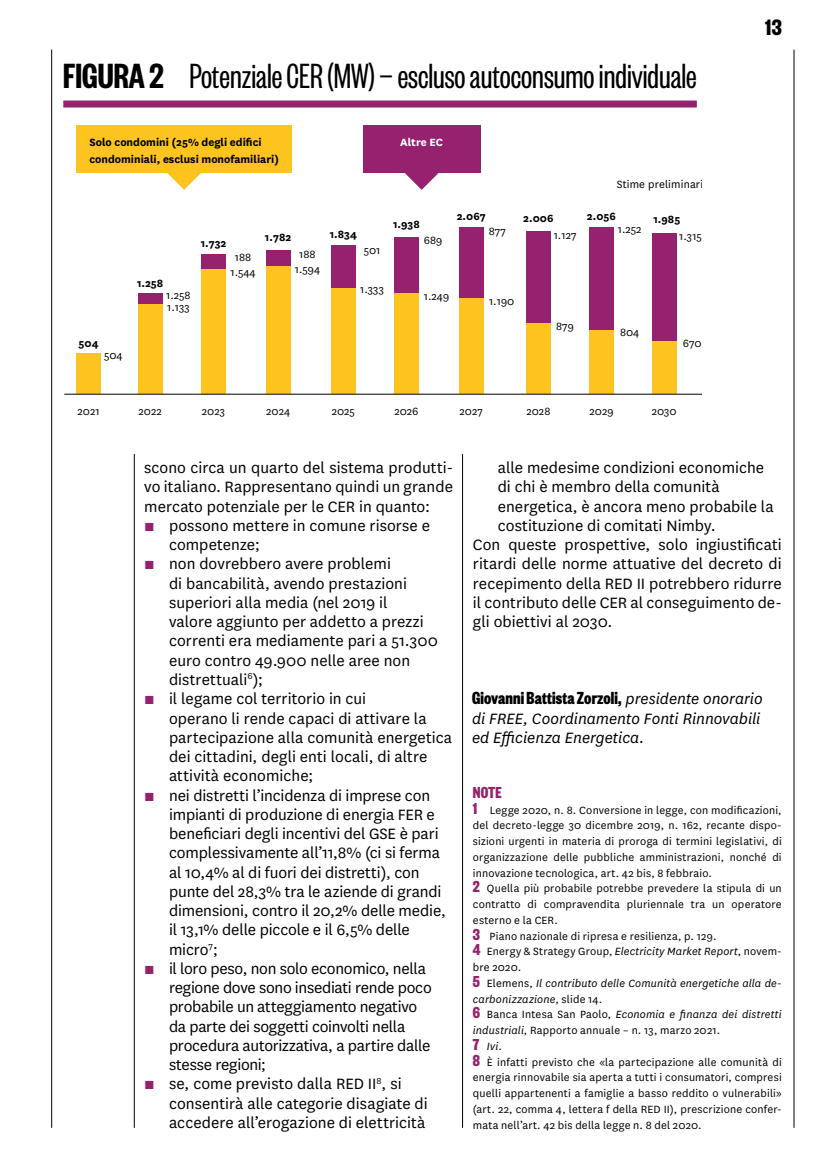
<style>
.page{position:relative;width:819px;height:1166px;background:#fff}
.page>*{position:absolute;margin:0;border:0;box-sizing:border-box;transform-origin:0 0}
.t1{font:38.5px "Founders Grotesk X Cond";color:#000}
.t2{font:700 24.5px "Founders Grotesk X Cond";color:#000}
.t3{font:700 19.25px "Founders Grotesk X Cond";letter-spacing:.005em;color:#000}
.t4{font:17.5px/19.2px "National";color:#000}
.t5{font:italic 17.5px/19.2px "National";color:#000}
.t6{font:700 17.5px "Founders Grotesk X Cond";color:#96216f}
.t7{font:12.25px/15.8px "National";letter-spacing:.015em;color:#000}
.t8{font:700 12.25px/17.5px "National";color:#000}
.t9{font:700 12.25px "National";color:#fff}
.s1{font-weight:600}
.s2{font-family:"Arial";color:#96216f}
.s3{font-family:"National";font-weight:400;font-style:italic;font-size:17.5px}
.s4{font-family:"Founders Grotesk X Cond";font-weight:700;font-size:17.5px;color:#96216f}
.s5{font-style:italic}
</style>
<div class="page">
<hr style="left:51px;top:50px;width:1px;height:1078px;background:#000">
<hr style="left:793px;top:50px;width:1px;height:1078px;background:#000">
<div style="left:76px;top:353px;width:25px;height:40px;background:#fdc41f"></div>
<div style="left:138px;top:293px;width:25px;height:14px;background:#96216f"></div>
<div style="left:138px;top:304px;width:25px;height:89px;background:#fdc41f"></div>
<div style="left:201px;top:254px;width:25px;height:23px;background:#96216f"></div>
<div style="left:201px;top:269px;width:25px;height:124px;background:#fdc41f"></div>
<div style="left:266px;top:250px;width:24px;height:25px;background:#96216f"></div>
<div style="left:266px;top:266px;width:24px;height:127px;background:#fdc41f"></div>
<div style="left:331px;top:245px;width:25px;height:55px;background:#96216f"></div>
<div style="left:331px;top:288px;width:25px;height:105px;background:#fdc41f"></div>
<div style="left:394px;top:238px;width:25px;height:62px;background:#96216f"></div>
<div style="left:394px;top:293px;width:25px;height:100px;background:#fdc41f"></div>
<div style="left:459px;top:227px;width:24px;height:73px;background:#96216f"></div>
<div style="left:459px;top:298px;width:24px;height:95px;background:#fdc41f"></div>
<div style="left:526px;top:232px;width:25px;height:99px;background:#96216f"></div>
<div style="left:526px;top:323px;width:25px;height:70px;background:#fdc41f"></div>
<div style="left:589px;top:227px;width:25px;height:104px;background:#96216f"></div>
<div style="left:589px;top:330px;width:25px;height:63px;background:#fdc41f"></div>
<div style="left:651px;top:234px;width:25px;height:112px;background:#96216f"></div>
<div style="left:651px;top:341px;width:25px;height:52px;background:#fdc41f"></div>
<div style="left:76px;top:125px;width:216px;height:47px;background:#fdc41f"></div>
<svg style="left:166px;top:172px;width:36px;height:18px"></svg>
<div style="left:363px;top:125px;width:117px;height:47px;background:#96216f"></div>
<svg style="left:404px;top:172px;width:35px;height:18px"></svg>
<hr style="left:64px;top:394px;width:637px;height:1px;background:#000">
<div style="left:63px;top:101px;width:633px;height:7px;background:#96216f"></div>
<hr style="left:134px;top:454px;width:1px;height:674px;background:#000">
<hr style="left:462px;top:454px;width:1px;height:674px;background:#000">
<h1 class="t1" style="left:63px;top:54px;width:635px"><span class="s1">FIGURA 2</span> Potenziale CER (MW) − escluso autoconsumo individuale</h1>
<p class="t8" style="left:89px;top:132px;width:191px">Solo condomini (25% degli edifici condominiali, esclusi monofamiliari)</p>
<p class="t9" style="left:400px;top:133px;width:44px">Altre EC</p>
<p class="t8" style="left:79px;top:334px;width:22px">504</p>
<p class="t7" style="left:104px;top:347px;width:20px">504</p>
<p class="t8" style="left:137px;top:274px;width:28px">1.258</p>
<p class="t7" style="left:166px;top:288px;width:26px;line-height:12.4px">1.258<br>1.133</p>
<p class="t8" style="left:265px;top:228px;width:28px">1.782</p>
<p class="t8" style="left:201px;top:234px;width:27px">1.732</p>
<p class="t7" style="left:230px;top:249px;width:27px;line-height:14.7px;text-align:center">188<br>1.544</p>
<p class="t7" style="left:295px;top:246px;width:27px;line-height:15.2px;text-align:center">188<br>1.594</p>
<p class="t8" style="left:330px;top:224px;width:29px">1.834</p>
<p class="t7" style="left:364px;top:241px;width:18px">501</p>
<p class="t7" style="left:360px;top:281px;width:25px">1.333</p>
<p class="t8" style="left:393px;top:215px;width:28px">1.938</p>
<p class="t7" style="left:424px;top:232px;width:20px">689</p>
<p class="t8" style="left:456px;top:206px;width:31px">2.067</p>
<p class="t7" style="left:489px;top:223px;width:19px">877</p>
<p class="t8" style="left:523px;top:208px;width:32px">2.006</p>
<p class="t7" style="left:553px;top:227px;width:24px">1.127</p>
<p class="t7" style="left:424px;top:288px;width:27px">1.249</p>
<p class="t7" style="left:489px;top:293px;width:27px">1.190</p>
<p class="t7" style="left:556px;top:318px;width:19px">879</p>
<p class="t7" style="left:616px;top:176px;width:88px">Stime preliminari</p>
<p class="t8" style="left:587px;top:206px;width:31px">2.056</p>
<p class="t7" style="left:618px;top:221px;width:25px">1.252</p>
<p class="t8" style="left:653px;top:209px;width:28px">1.985</p>
<p class="t7" style="left:679px;top:227px;width:24px">1.315</p>
<p class="t7" style="left:620px;top:324px;width:21px">804</p>
<p class="t7" style="left:682px;top:334px;width:20px">670</p>
<p class="t7" style="left:78px;top:402px;width:24px">2021</p>
<p class="t7" style="left:139px;top:402px;width:25px">2022</p>
<p class="t7" style="left:202px;top:402px;width:25px">2023</p>
<p class="t7" style="left:266px;top:402px;width:25px">2024</p>
<p class="t7" style="left:332px;top:402px;width:25px">2025</p>
<p class="t7" style="left:394px;top:402px;width:26px">2026</p>
<p class="t7" style="left:459px;top:402px;width:25px">2027</p>
<p class="t7" style="left:526px;top:402px;width:25px">2028</p>
<p class="t7" style="left:589px;top:402px;width:26px">2029</p>
<p class="t7" style="left:651px;top:402px;width:27px">2030</p>
<h2 class="t2" style="left:765px;top:12px;width:18px">13</h2>
<p class="t4" style="left:144px;top:457px;width:310px;text-align:justify">scono circa un quarto del sistema produtti&shy;vo italiano. Rappresentano quindi un grande mercato potenziale per le CER in quanto:</p>
<p class="t4" style="left:169px;top:515px;width:262px;text-indent:-25px"><span class="s2">■</span> possono mettere in comune risorse e competenze;</p>
<p class="t4" style="left:169px;top:554px;width:270px;text-indent:-25px"><span class="s2">■</span> non dovrebbero avere problemi<br>di bancabilità, avendo prestazioni superiori alla media (nel 2019 il<br>valore aggiunto per addetto a prezzi correnti era mediamente pari a 51.300 euro contro 49.900 nelle aree non distrettuali<sup>6</sup>);</p>
<p class="t4" style="left:169px;top:688px;width:285px;text-indent:-25px"><span class="s2">■</span> il legame col territorio in cui<br>operano li rende capaci di attivare la partecipazione alla comunità energetica dei cittadini, degli enti locali, di altre attività economiche;</p>
<p class="t4" style="left:169px;top:785px;width:278px;text-indent:-25px"><span class="s2">■</span> nei distretti l’incidenza di imprese con impianti di produzione di energia FER e beneficiari degli incentivi del GSE è pari complessivamente all’11,8% (ci si ferma al 10,4% al di fuori dei distretti), con punte del 28,3% tra le aziende di grandi dimensioni, contro il 20,2% delle medie, il 13,1% delle piccole e il 6,5% delle micro<sup>7</sup>;</p>
<p class="t4" style="left:169px;top:958px;width:264px;text-indent:-25px"><span class="s2">■</span> il loro peso, non solo economico, nella regione dove sono insediati rende poco probabile un atteggiamento negativo da parte dei soggetti coinvolti nella procedura autorizzativa, a partire dalle stesse regioni;</p>
<p class="t4" style="left:169px;top:1073px;width:260px;text-indent:-25px"><span class="s2">■</span> se, come previsto dalla RED II<sup>8</sup>, si consentirà alle categorie disagiate di accedere all’erogazione di elettricità</p>
<p class="t4" style="left:497px;top:457px;width:268px">alle medesime condizioni economiche</p>
<p class="t4" style="left:497px;top:477px;width:223px">di chi è membro della comunità</p>
<p class="t4" style="left:497px;top:496px;width:277px">energetica, è ancora meno probabile la</p>
<p class="t4" style="left:497px;top:515px;width:220px">costituzione di comitati Nimby.</p>
<p class="t4" style="left:473px;top:534px;width:310px">Con queste prospettive, solo ingiustificati</p>
<p class="t4" style="left:473px;top:554px;width:310px">ritardi delle norme attuative del decreto di</p>
<p class="t4" style="left:473px;top:573px;width:310px">recepimento della RED II potrebbero ridurre</p>
<p class="t4" style="left:473px;top:592px;width:310px">il contributo delle CER al conseguimento de-</p>
<p class="t4" style="left:473px;top:611px;width:141px">gli obiettivi al 2030.</p>
<p class="t3" style="left:472px;top:686px;width:292px">Giovanni Battista Zorzoli, <span class="s3">presidente onorario</span></p>
<p class="t5" style="left:472px;top:708px;width:290px">di FREE, Coordinamento Fonti Rinnovabili ed Efficienza Energetica.</p>
<p class="t6" style="left:473px;top:781px;width:30px">NOTE</p>
<p class="t7" style="left:473px;top:801px;width:310px"><span class="s4">1</span> Legge 2020, n. 8. Conversione in legge, con modificazioni, del decreto-legge 30 dicembre 2019, n. 162, recante dispo&shy;sizioni urgenti in materia di proroga di termini legislativi, di organizzazione delle pubbliche amministrazioni, nonché di innovazione tecnologica, art. 42 bis, 8 febbraio.<br><span class="s4">2</span> Quella più probabile potrebbe prevedere la stipula di un contratto di compravendita pluriennale tra un operatore esterno e la CER.<br><span class="s4">3</span> Piano nazionale di ripresa e resilienza, p. 129.<br><span class="s4">4</span> Energy &amp; Strategy Group, <span class="s5">Electricity Market Report</span>, novem&shy;bre 2020.<br><span class="s4">5</span> Elemens, <span class="s5">Il contributo delle Comunità energetiche alla de&shy;carbonizzazione</span>, slide 14.<br><span class="s4">6</span> Banca Intesa San Paolo, <span class="s5">Economia e finanza dei distretti industriali</span>, Rapporto annuale – n. 13, marzo 2021.<br><span class="s4">7</span> <span class="s5">Ivi</span>.<br><span class="s4">8</span> È infatti previsto che «la partecipazione alle comunità di energia rinnovabile sia aperta a tutti i consumatori, compresi quelli appartenenti a famiglie a basso reddito o vulnerabili» (art. 22, comma 4, lettera f della RED II), prescrizione confer&shy;mata nell’art. 42 bis della legge n. 8 del 2020.</p>
</div>
